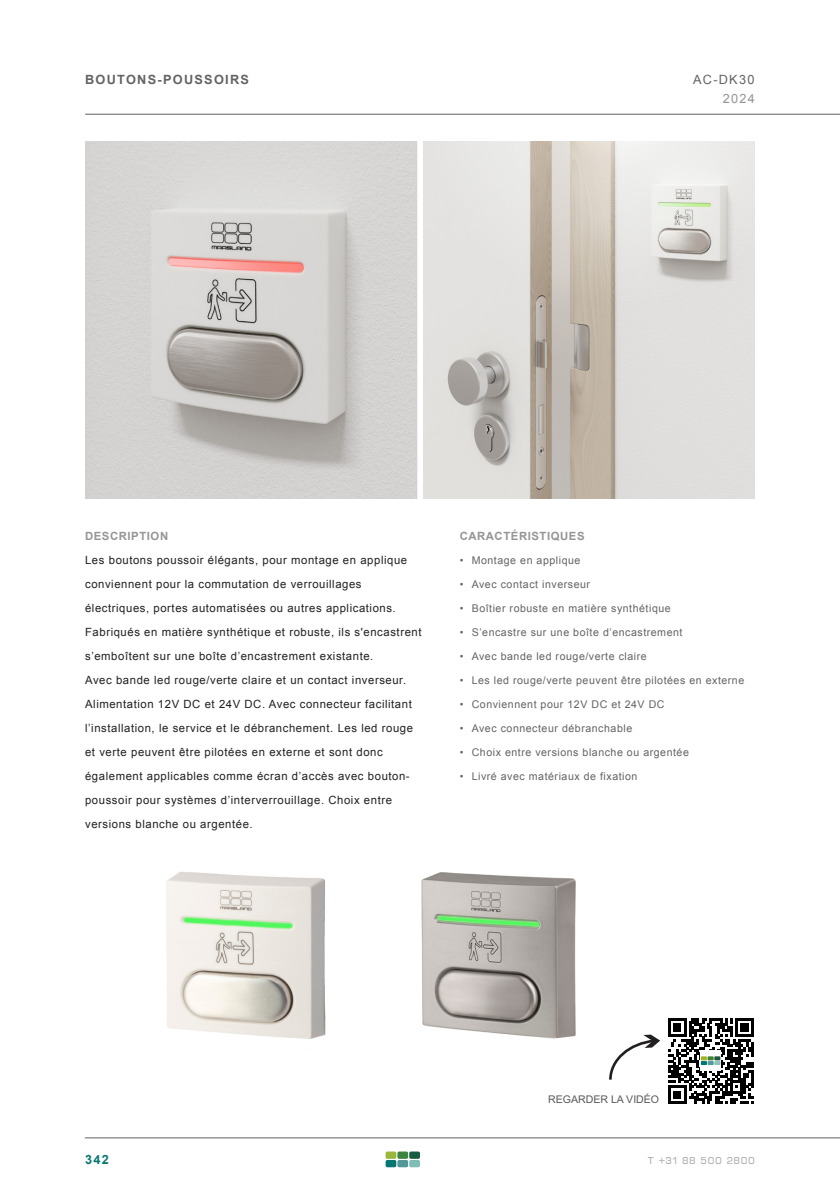
<style>
.page{position:relative;width:840px;height:1191px;background:#fff}
.page>*{position:absolute;margin:0;border:0;box-sizing:border-box;transform-origin:0 0}
.K1{font:700 12.8px "Arial";letter-spacing:.1em;color:#636366}
.K3{font:12.8px "Arial";letter-spacing:.1em;color:#636366}
.t1{font:12.8px "Arial";color:#939598}
.t2{font:700 12.8px "Arial";color:#077773}
.t3{font:12px "Eurostile DCD";letter-spacing:.05em;color:#adaeb2}
.brood_16{font:11.4px/24px "Arial";letter-spacing:.05em;color:#231f20}
.K_Brood{font:700 11.4px "Arial";letter-spacing:.05em;color:#939598}
.brood_8{font:10.6px "Arial";letter-spacing:.05em;color:#636366}
.t4{font:10.6px "Arial";color:#5a5758}
</style>
<div class="page">
<hr style="left:85px;top:1137px;width:754px;height:1px;background:#636366">
<svg style="left:385px;top:1151px;width:35px;height:16px"></svg>
<hr style="left:85px;top:114px;width:754px;height:1px;background:#636366">
<img style="left:166px;top:871px;width:160px;height:168px">
<img style="left:85px;top:141px;width:669px;height:357px">
<div style="left:417px;top:137px;width:6px;height:364px;background:#fff"></div>
<img style="left:421px;top:872px;width:155px;height:167px">
<svg style="left:609px;top:1034px;width:50px;height:46px"></svg>
<svg style="left:668px;top:1018px;width:85px;height:85px"></svg>
<p class="K1" style="left:85px;top:71px;width:165px">BOUTONS-POUSSOIRS</p>
<p class="K3" style="left:692px;top:71px;width:63px">AC-DK30</p>
<p class="t1" style="left:722px;top:90px;width:34px">2024</p>
<p class="K_Brood" style="left:85px;top:528px;width:84px">DESCRIPTION</p>
<p class="brood_16" style="left:85px;top:548px;width:338px">Les boutons poussoir élégants, pour montage en applique conviennent pour la commutation de verrouillages électriques, portes automatisées ou autres applications.<br>Fabriqués en matière synthétique et robuste, ils s'encastrent s’emboîtent sur une boîte d’encastrement existante.</p>
<p class="brood_16" style="left:85px;top:668px;width:329px">Avec bande led rouge/verte claire et un contact inverseur.<br>Alimentation 12V DC et 24V DC. Avec connecteur facilitant l’installation, le service et le débranchement. Les led rouge et verte peuvent être pilotées en externe et sont donc également applicables comme écran d’accès avec bouton&shy;poussoir pour systèmes d’interverrouillage. Choix entre versions blanche ou argentée.</p>
<p class="K_Brood" style="left:459px;top:528px;width:126px">CARACTÉRISTIQUES</p>
<p class="brood_8" style="left:459px;top:553px;width:122px">• Montage en applique</p>
<p class="brood_8" style="left:459px;top:577px;width:132px">• Avec contact inverseur</p>
<p class="brood_8" style="left:459px;top:601px;width:212px">• Boîtier robuste en matière synthétique</p>
<p class="brood_8" style="left:459px;top:625px;width:224px">• S’encastre sur une boîte d’encastrement</p>
<p class="brood_8" style="left:459px;top:649px;width:188px">• Avec bande led rouge/verte claire</p>
<p class="brood_8" style="left:459px;top:673px;width:286px">• Les led rouge/verte peuvent être pilotées en externe</p>
<p class="brood_8" style="left:459px;top:697px;width:206px">• Conviennent pour 12V DC et 24V DC</p>
<p class="brood_8" style="left:459px;top:721px;width:174px">• Avec connecteur débranchable</p>
<p class="brood_8" style="left:459px;top:745px;width:231px">• Choix entre versions blanche ou argentée</p>
<p class="brood_8" style="left:459px;top:769px;width:179px">• Livré avec matériaux de fixation</p>
<p class="t4" style="left:548px;top:1092px;width:112px">REGARDER LA VIDÉO</p>
<p class="t2" style="left:85px;top:1151px;width:25px">342</p>
<p class="t3" style="left:647px;top:1153px;width:108px">t +31 88 500 2800</p>
</div>
